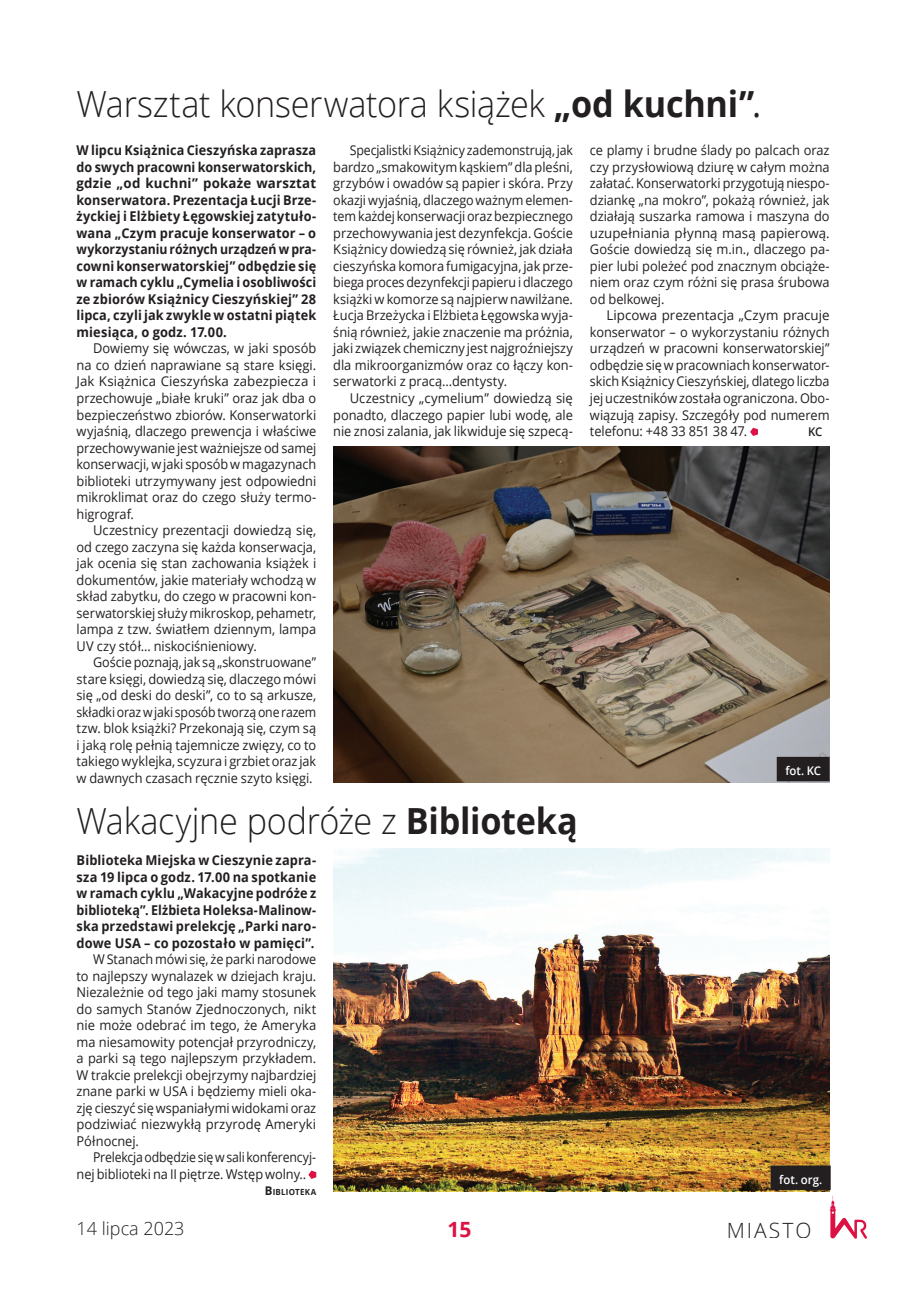
<style>
.page{position:relative;width:919px;height:1289px;background:#fff}
.page>*{position:absolute;margin:0;border:0;box-sizing:border-box;transform-origin:0 0}
.t1{font:300 36px "Open Sans";letter-spacing:-.01em;color:#231f20;scale:.95 1}
.t2{font:300 21px "Open Sans";letter-spacing:.1em;color:#231f20}
.t3{font:700 21px "Open Sans";color:#dc1244}
.t4{font:300 18px "Open Sans";color:#231f20}
.t5{font:13.5px/16.5px "Open Sans";letter-spacing:-.005em;color:#231f20;text-align:justify;scale:.95 1}
.t6{font:13.5px/16.5px "Open Sans";letter-spacing:-.005em;color:#231f20;text-align:justify}
.t7{font:13.5px/16.5px "Open Sans";letter-spacing:-.005em;color:#231f20;text-align:justify;scale:.92 1}
.t8{font:700 13.5px/16.5px "Open Sans";letter-spacing:.01em;color:#231f20;text-align:justify;scale:.94 1}
.t9{font:13.5px/16.5px "Open Sans";letter-spacing:-.005em;color:#231f20;text-align:justify;scale:.94 1}
.t10{font:13.5px/16.5px "Open Sans";letter-spacing:-.005em;color:#231f20;text-align:justify;scale:.93 1}
.t11{font:700 13.5px/16.5px "Open Sans";letter-spacing:.01em;color:#231f20;text-align:justify;scale:.95 1}
.t12{font:13.5px/16.5px "Open Sans";letter-spacing:-.005em;color:#231f20;scale:.91 1}
.t13{font:600 12px "Open Sans";letter-spacing:-.005em;color:#fff;scale:.95 1}
.t14{font:600 12px "Open Sans";color:#231f20;scale:.95 1}
.t15{font:700 8.4px "Open Sans";letter-spacing:.025em;color:#231f20;scale:.95 1}
.s1{font-weight:700}
.s2{font-weight:400}
.s3{font-size:12px}
</style>
<div class="page">
<svg style="left:829px;top:1196px;width:38px;height:42px"></svg>
<svg style="left:750px;top:428px;width:8px;height:8px"></svg>
<img style="left:333px;top:446px;width:496px;height:336px">
<div style="left:776px;top:756px;width:53px;height:25px;background:#231f20"></div>
<svg style="left:308px;top:1170px;width:8px;height:8px"></svg>
<img style="left:333px;top:848px;width:496px;height:343px">
<div style="left:770px;top:1165px;width:60px;height:24px;background:#231f20"></div>
<h1 class="t1" style="left:77px;top:79px;width:722px">Warsztat konserwatora książek <span class="s1">„od kuchni”</span><span class="s2">.</span></h1>
<p class="t8" style="left:77px;top:142px;width:256px">W lipcu Książnica Cieszyńska zaprasza do swych pracowni konserwatorskich, gdzie „od kuchni” pokaże warsztat konserwatora. Prezentacja Łucji Brze&shy;życkiej i Elżbiety Łęgowskiej zatytuło&shy;wana „Czym pracuje konserwator – o wykorzystaniu różnych urządzeń w pra&shy;cowni konserwatorskiej” odbędzie się w ramach cyklu „Cymelia i osobliwości ze zbiorów Książnicy Cieszyńskiej” 28 lipca, czyli jak zwykle w ostatni piątek miesiąca, o godz. 17.00.</p>
<p class="t5" style="left:77px;top:340px;width:254px;text-indent:17px">Dowiemy się wówczas, w jaki sposób na co dzień naprawiane są stare księgi.<br>Jak Książnica Cieszyńska zabezpiecza i przechowuje „białe kruki” oraz jak dba o bezpieczeństwo zbiorów. Konserwatorki wyjaśnią, dlaczego prewencja i właściwe przechowywanie jest ważniejsze od samej konserwacji, w jaki sposób w magazynach biblioteki utrzymywany jest odpowiedni mikroklimat oraz do czego służy termo&shy;higrograf.</p>
<p class="t6" style="left:77px;top:521px;width:241px;text-indent:16px">Uczestnicy prezentacji dowiedzą się, od czego zaczyna się każda konserwacja, jak ocenia się stan zachowania książek i dokumentów, jakie materiały wchodzą w skład zabytku, do czego w pracowni kon&shy;serwatorskiej służy mikroskop, pehametr, lampa z tzw. światłem dziennym, lampa UV czy stół… niskociśnieniowy.</p>
<p class="t10" style="left:77px;top:653px;width:259px;text-indent:16px">Goście poznają, jak są „skonstruowane” stare księgi, dowiedzą się, dlaczego mówi się „od deski do deski”, co to są arkusze, składki oraz w jaki sposób tworzą one razem tzw. blok książki? Przekonają się, czym są i jaką rolę pełnią tajemnicze zwięzy, co to takiego wyklejka, scyzura i grzbiet oraz jak w dawnych czasach ręcznie szyto księgi.</p>
<p class="t5" style="left:590px;top:142px;width:254px">ce plamy i brudne ślady po palcach oraz czy przysłowiową dziurę w całym można załatać. Konserwatorki przygotują niespo&shy;dziankę „na mokro”, pokażą również, jak działają suszarka ramowa i maszyna do uzupełniania płynną masą papierową.<br>Goście dowiedzą się m.in., dlaczego pa&shy;pier lubi poleżeć pod znacznym obciąże&shy;niem oraz czym różni się prasa śrubowa od belkowej.</p>
<p class="t6" style="left:590px;top:307px;width:241px;text-indent:16px">Lipcowa prezentacja „Czym pracuje konserwator – o wykorzystaniu różnych urządzeń w pracowni konserwatorskiej” odbędzie się w pracowniach konserwator&shy;skich Książnicy Cieszyńskiej, dlatego liczba jej uczestników została ograniczona. Obo&shy;wiązują zapisy. Szczegóły pod numerem telefonu: +48 33 851 38 47.</p>
<p class="t7" style="left:333px;top:142px;width:262px;text-indent:16px">Specjalistki Książnicy zademonstrują, jak bardzo „smakowitym kąskiem” dla pleśni, grzybów i owadów są papier i skóra. Przy okazji wyjaśnią, dlaczego ważnym elemen&shy;tem każdej konserwacji oraz bezpiecznego przechowywania jest dezynfekcja. Goście Książnicy dowiedzą się również, jak działa cieszyńska komora fumigacyjna, jak prze&shy;biega proces dezynfekcji papieru i dlaczego książki w komorze są najpierw nawilżane.<br>Łucja Brzeżycka i Elżbieta Łęgowska wyja&shy;śnią również, jakie znaczenie ma próżnia, jaki związek chemiczny jest najgroźniejszy dla mikroorganizmów oraz co łączy kon&shy;serwatorki z pracą…dentysty.</p>
<p class="t6" style="left:333px;top:389px;width:241px;text-indent:16px">Uczestnicy „cymelium” dowiedzą się ponadto, dlaczego papier lubi wodę, ale nie znosi zalania, jak likwiduje się szpecą-</p>
<p class="t14" style="left:808px;top:423px;width:17px">KC</p>
<p class="t13" style="left:785px;top:762px;width:39px">fot. KC</p>
<h1 class="t1" style="left:77px;top:796px;width:529px">Wakacyjne podróże z <span class="s1">Biblioteką</span></h1>
<p class="t11" style="left:77px;top:851px;width:254px">Biblioteka Miejska w Cieszynie zapra&shy;sza 19 lipca o godz. 17.00 na spotkanie w ramach cyklu „Wakacyjne podróże z biblioteką”. Elżbieta Holeksa-Malinow&shy;ska przedstawi prelekcję „Parki naro&shy;dowe U SA – co pozostało w pamięci”.</p>
<p class="t9" style="left:77px;top:950px;width:256px;text-indent:16px">W Stanach mówi się, że parki narodowe to najlepszy wynalazek w dziejach kraju.<br>N iezależnie od tego jaki mamy stosunek do samych Stanów Zjednoczonych, nikt nie może odebrać im tego, że Ameryka ma niesamowity potencjał przyrodniczy, a parki są tego najlepszym przykładem.<br>W trakcie prelekcji obejrzymy najbardziej znane parki w USA i będziemy mieli oka&shy;zję cieszyć się wspaniałymi widokami oraz podziwiać niezwykłą przyrodę Ameryki Północnej.</p>
<p class="t12" style="left:77px;top:1148px;width:265px;text-indent:16px">Prelekcja odbędzie się w sali konferencyj&shy;nej biblioteki na II piętrze. Wstęp wolny..</p>
<p class="t15" style="left:265px;top:1186px;width:56px"><span class="s3">B</span>IBLIOTEKA</p>
<p class="t13" style="left:779px;top:1171px;width:47px">fot. org.</p>
<h3 class="t4" style="left:77px;top:1215px;width:109px">14 lipca 2023</h3>
<h2 class="t3" style="left:447px;top:1214px;width:25px">15</h2>
<h2 class="t2" style="left:726px;top:1215px;width:87px">miasto</h2>
</div>
